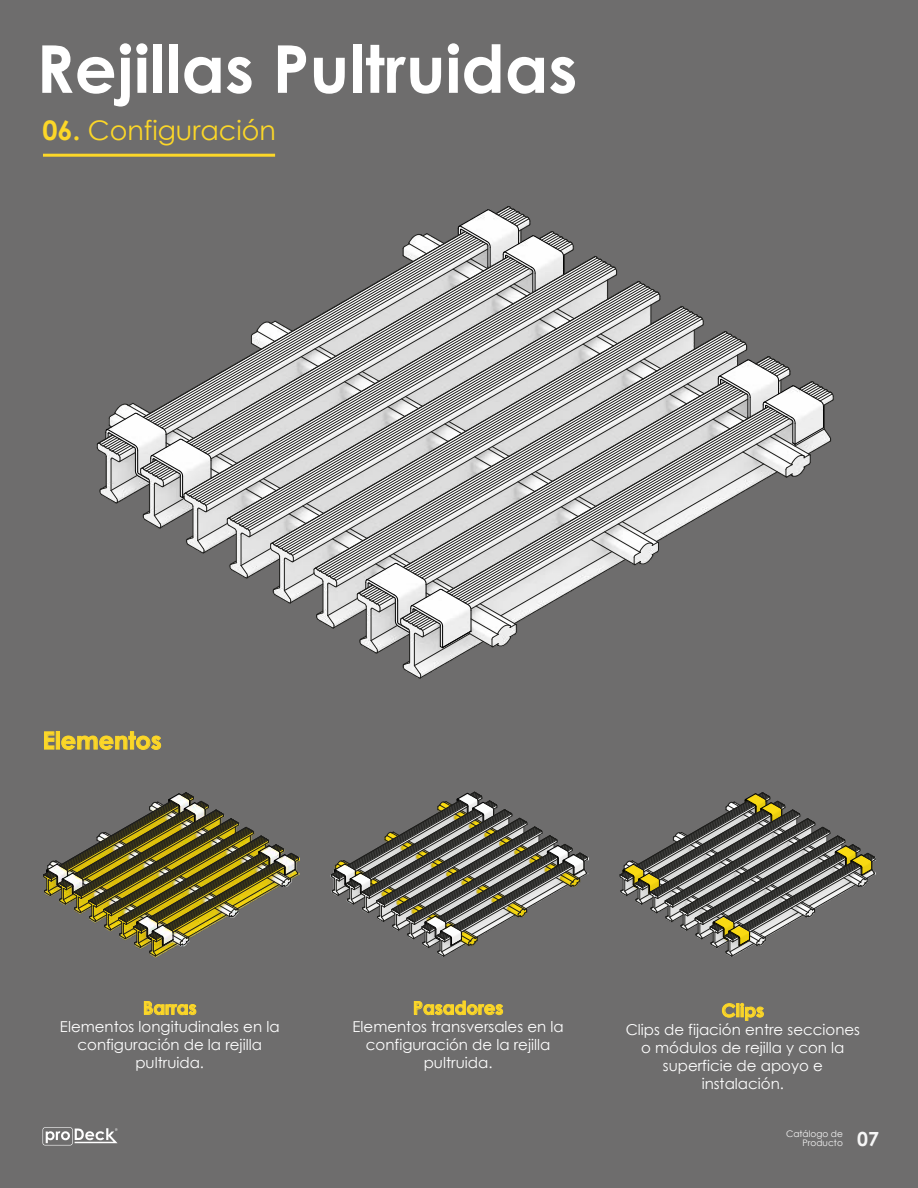
<style>
.page{position:relative;width:918px;height:1188px;background:#6e6d6d}
.page>*{position:absolute;margin:0;border:0;box-sizing:border-box;transform-origin:0 0}
.t1{font:700 66px "Century Gothic";color:#fff}
.t2{font:27px "Century Gothic";color:#fcd728}
.t3{font:700 24px "Century Gothic";color:#fcd728}
.t4{font:700 19.5px "Century Gothic";color:#f6f6f6}
.t5{font:700 18px "Century Gothic";color:#fcd728}
.t6{font:15px/18px "Century Gothic";color:#fff;text-align:center}
.t7{font:9px/9px "Century Gothic";color:#f6f6f6;text-align:right}
.s1{font-weight:700}
</style>
<div class="page">
<hr style="left:43px;top:154px;width:232px;height:3px;background:#fcd728">
<svg style="left:97px;top:206px;width:737px;height:473px"></svg>
<svg style="left:184px;top:256px;width:411px;height:238px"></svg>
<svg style="left:205px;top:274px;width:412px;height:239px"></svg>
<svg style="left:43px;top:792px;width:256px;height:164px"></svg>
<svg style="left:331px;top:792px;width:257px;height:165px"></svg>
<svg style="left:620px;top:792px;width:256px;height:165px"></svg>
<svg style="left:44px;top:732px;width:10px;height:17px"></svg>
<div style="left:56px;top:731px;width:4px;height:18px;border:1px solid #fcd728"></div>
<svg style="left:61px;top:731px;width:100px;height:19px"></svg>
<svg style="left:144px;top:1001px;width:52px;height:14px"></svg>
<svg style="left:414px;top:1001px;width:89px;height:14px"></svg>
<svg style="left:722px;top:1003px;width:42px;height:18px"></svg>
<svg style="left:43px;top:1127px;width:75px;height:18px"></svg>
<h1 class="t1" style="left:36px;top:19px;width:543px">Rejillas Pultruidas</h1>
<h2 class="t2" style="left:43px;top:112px;width:235px"><span class="s1">06.</span> Configuración</h2>
<h3 class="t3" style="left:43px;top:722px;width:121px">Elementos</h3>
<p class="t5" style="left:143px;top:994px;width:55px">Barras</p>
<p class="t6" style="left:60px;top:1018px;width:221px">Elementos longitudinales en la configuración de la rejilla pultruida.</p>
<p class="t5" style="left:413px;top:994px;width:92px">Pasadores</p>
<p class="t6" style="left:353px;top:1018px;width:213px">Elementos transversales en la configuración de la rejilla pultruida.</p>
<p class="t5" style="left:722px;top:997px;width:44px">Clips</p>
<p class="t6" style="left:626px;top:1020px;width:236px">Clips de fijación entre secciones o módulos de rejilla y con la superficie de apoyo e instalación.</p>
<p class="t7" style="left:786px;top:1129px;width:58px">Catálogo de<br>Producto</p>
<h3 class="t4" style="left:857px;top:1124px;width:23px">07</h3>
</div>
